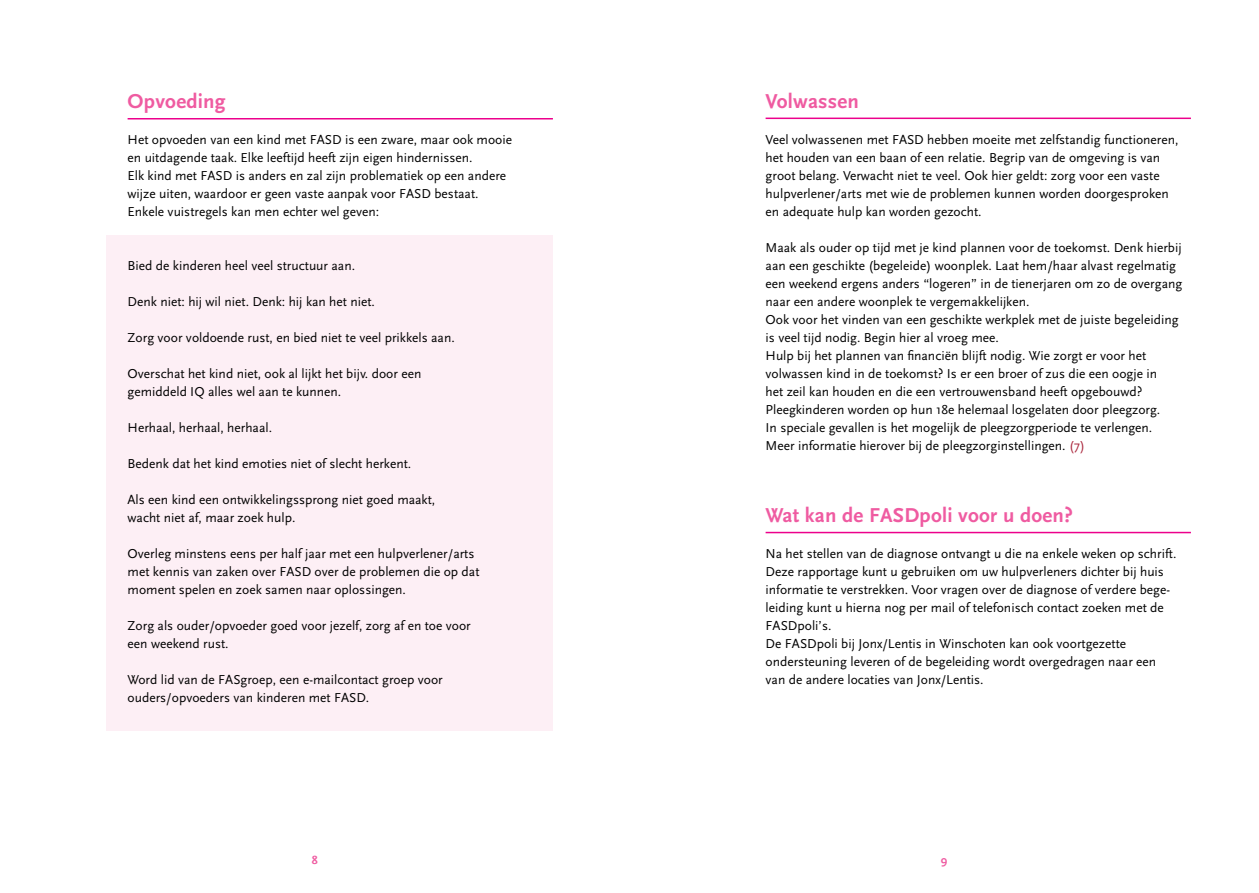
<style>
.page{position:relative;width:1259px;height:893px;background:#fff}
.page>*{position:absolute;margin:0;border:0;box-sizing:border-box;transform-origin:0 0}
.t1{font:700 21px "Scala Sans";letter-spacing:.01em;color:#ef5ba1}
.t2{font:13.5px/18px "Scala Sans";color:#000}
.t3{font:700 12px "Scala Sans";color:#ef5ba1}
.s1{color:#aa273d}
</style>
<div class="page">
<div style="left:106px;top:235px;width:447px;height:495px;background:#fdeff5"></div>
<hr style="left:128px;top:118px;width:425px;height:1px;background:#ec008c">
<hr style="left:765px;top:118px;width:426px;height:1px;background:#ec008c">
<hr style="left:765px;top:532px;width:426px;height:1px;background:#ec008c">
<h1 class="t1" style="left:128px;top:90px;width:99px">Opvoeding</h1>
<p class="t2" style="left:128px;top:131px;width:386px">Het opvoeden van een kind met FASD is een zware, maar ook mooie en uitdagende taak. Elke leeftijd heeft zijn eigen hindernissen.<br>Elk kind met FASD is anders en zal zijn problematiek op een andere wijze uiten, waardoor er geen vaste aanpak voor FASD bestaat.<br>Enkele vuistregels kan men echter wel geven:</p>
<p class="t2" style="left:128px;top:257px;width:229px">Bied de kinderen heel veel structuur aan.</p>
<p class="t2" style="left:128px;top:293px;width:249px">Denk niet: hij wil niet. Denk: hij kan het niet.</p>
<p class="t2" style="left:128px;top:329px;width:329px">Zorg voor voldoende rust, en bied niet te veel prikkels aan.</p>
<p class="t2" style="left:128px;top:365px;width:295px">Overschat het kind niet, ook al lijkt het bijv. door een gemiddeld IQ alles wel aan te kunnen.</p>
<p class="t2" style="left:128px;top:419px;width:146px">Herhaal, herhaal, herhaal.</p>
<p class="t2" style="left:128px;top:455px;width:285px">Bedenk dat het kind emoties niet of slecht herkent.</p>
<p class="t2" style="left:128px;top:491px;width:309px">Als een kind een ontwikkelingssprong niet goed maakt, wacht niet af, maar zoek hulp.</p>
<p class="t2" style="left:128px;top:545px;width:353px">Overleg minstens eens per half jaar met een hulpverlener/arts met kennis van zaken over FASD over de problemen die op dat moment spelen en zoek samen naar oplossingen.</p>
<p class="t2" style="left:128px;top:617px;width:345px">Zorg als ouder/opvoeder goed voor jezelf, zorg af en toe voor een weekend rust.</p>
<p class="t2" style="left:128px;top:671px;width:317px">Word lid van de FASgroep, een e-mailcontact groep voor ouders/opvoeders van kinderen met FASD.</p>
<h1 class="t1" style="left:765px;top:90px;width:95px">Volwassen</h1>
<p class="t2" style="left:765px;top:131px;width:414px">Veel volwassenen met FASD hebben moeite met zelfstandig functioneren, het houden van een baan of een relatie. Begrip van de omgeving is van groot belang. Verwacht niet te veel. Ook hier geldt: zorg voor een vaste hulpverlener/arts met wie de problemen kunnen worden doorgesproken en adequate hulp kan worden gezocht.</p>
<p class="t2" style="left:765px;top:239px;width:418px">Maak als ouder op tijd met je kind plannen voor de toekomst. Denk hierbij aan een geschikte (begeleide) woonplek. Laat hem/haar alvast regelmatig een weekend ergens anders “logeren” in de tienerjaren om zo de overgang naar een andere woonplek te vergemakkelijken.<br>Ook voor het vinden van een geschikte werkplek met de juiste begeleiding is veel tijd nodig. Begin hier al vroeg mee.<br>Hulp bij het plannen van financiën blijft nodig. Wie zorgt er voor het volwassen kind in de toekomst? Is er een broer of zus die een oogje in<br>het zeil kan houden en die een vertrouwensband heeft opgebouwd?<br>Pleegkinderen worden op hun 18e helemaal losgelaten door pleegzorg.<br>In speciale gevallen is het mogelijk de pleegzorgperiode te verlengen.<br>Meer informatie hierover bij de pleegzorginstellingen. <span class="s1">(7)</span></p>
<h1 class="t1" style="left:765px;top:504px;width:309px">Wat kan de FASDpoli voor u doen?</h1>
<p class="t2" style="left:765px;top:545px;width:412px">Na het stellen van de diagnose ontvangt u die na enkele weken op schrift.<br>Deze rapportage kunt u gebruiken om uw hulpverleners dichter bij huis informatie te verstrekken. Voor vragen over de diagnose of verdere bege&shy;leiding kunt u hierna nog per mail of telefonisch contact zoeken met de FASDpoli’s.<br>De FASDpoli bij Jonx/Lentis in Winschoten kan ook voortgezette ondersteuning leveren of de begeleiding wordt overgedragen naar een van de andere locaties van Jonx/Lentis.</p>
<p class="t3" style="left:312px;top:854px;width:7px">8</p>
<p class="t3" style="left:941px;top:854px;width:8px">9</p>
</div>
